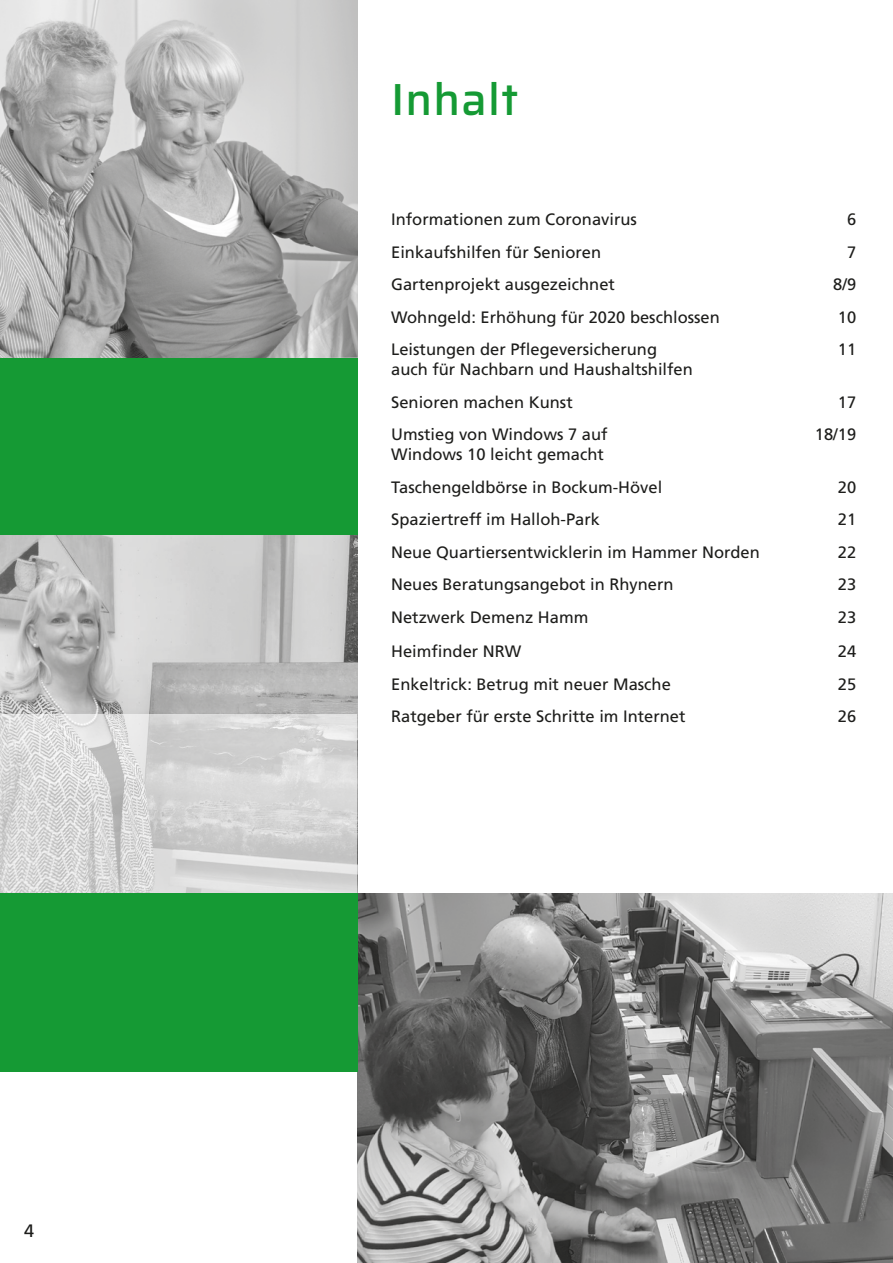
<style>
.page{position:relative;width:893px;height:1263px;background:#fff}
.page>*{position:absolute;margin:0;border:0;box-sizing:border-box;transform-origin:0 0}
.t1{font:500 45px "Saira";letter-spacing:.025em;color:#159a34}
.t2{font:18px "Frutiger";color:#1d1d1b}
.t3{font:16.5px/32.5px "Frutiger";color:#1d1d1b}
</style>
<div class="page">
<div style="left:0;top:357px;width:357px;height:179px;background:#159a34"></div>
<img style="left:0;top:536px;width:357px;height:178px">
<img style="left:357px;top:893px;width:536px;height:370px">
<svg style="left:0;top:714px;width:357px;height:179px;background:#d6d6d6"></svg>
<div style="left:0;top:893px;width:357px;height:178px;background:#159a34"></div>
<img style="left:0;top:0;width:357px;height:357px">
<p class="t2" style="left:24px;top:1220px;width:12px">4</p>
<h1 class="t1" style="left:391px;top:65px;width:128px">Inhalt</h1>
<p class="t3" style="left:391px;top:203px;width:247px">Informationen zum Coronavirus</p>
<p class="t3" style="left:847px;top:203px;width:11px">6</p>
<p class="t3" style="left:391px;top:236px;width:211px">Einkaufshilfen für Senioren</p>
<p class="t3" style="left:847px;top:236px;width:11px">7</p>
<p class="t3" style="left:391px;top:268px;width:225px">Gartenprojekt ausgezeichnet</p>
<p class="t3" style="left:833px;top:268px;width:24px">8/9</p>
<p class="t3" style="left:391px;top:301px;width:330px">Wohngeld: Erhöhung für 2020 beschlossen</p>
<p class="t3" style="left:838px;top:301px;width:20px">10</p>
<p class="t3" style="left:391px;top:333px;width:267px">Leistungen der Pflegeversicherung</p>
<p class="t3" style="left:838px;top:333px;width:20px">11</p>
<p class="t3" style="left:391px;top:353px;width:303px">auch für Nachbarn und Haushaltshilfen<br>Senioren machen Kunst</p>
<p class="t3" style="left:838px;top:386px;width:20px">17</p>
<p class="t3" style="left:391px;top:418px;width:218px">Umstieg von Windows 7 auf</p>
<p class="t3" style="left:815px;top:418px;width:43px">18/19</p>
<p class="t3" style="left:391px;top:438px;width:273px">Windows 10 leicht gemacht<br>Taschengeldbörse in Bockum-Hövel</p>
<p class="t3" style="left:838px;top:471px;width:20px">20</p>
<p class="t3" style="left:391px;top:503px;width:210px">Spaziertreff im Halloh-Park</p>
<p class="t3" style="left:838px;top:503px;width:20px">21</p>
<p class="t3" style="left:391px;top:536px;width:370px">Neue Quartiersentwicklerin im Hammer Norden</p>
<p class="t3" style="left:838px;top:536px;width:20px">22</p>
<p class="t3" style="left:391px;top:568px;width:284px">Neues Beratungsangebot in Rhynern</p>
<p class="t3" style="left:838px;top:568px;width:20px">23</p>
<p class="t3" style="left:391px;top:601px;width:199px">Netzwerk Demenz Hamm</p>
<p class="t3" style="left:838px;top:601px;width:20px">23</p>
<p class="t3" style="left:391px;top:635px;width:132px">Heimfinder NRW</p>
<p class="t3" style="left:838px;top:635px;width:20px">24</p>
<p class="t3" style="left:391px;top:668px;width:281px">Enkeltrick: Betrug mit neuer Masche</p>
<p class="t3" style="left:838px;top:668px;width:20px">25</p>
<p class="t3" style="left:391px;top:700px;width:296px">Ratgeber für erste Schritte im Internet</p>
<p class="t3" style="left:838px;top:700px;width:20px">26</p>
</div>
